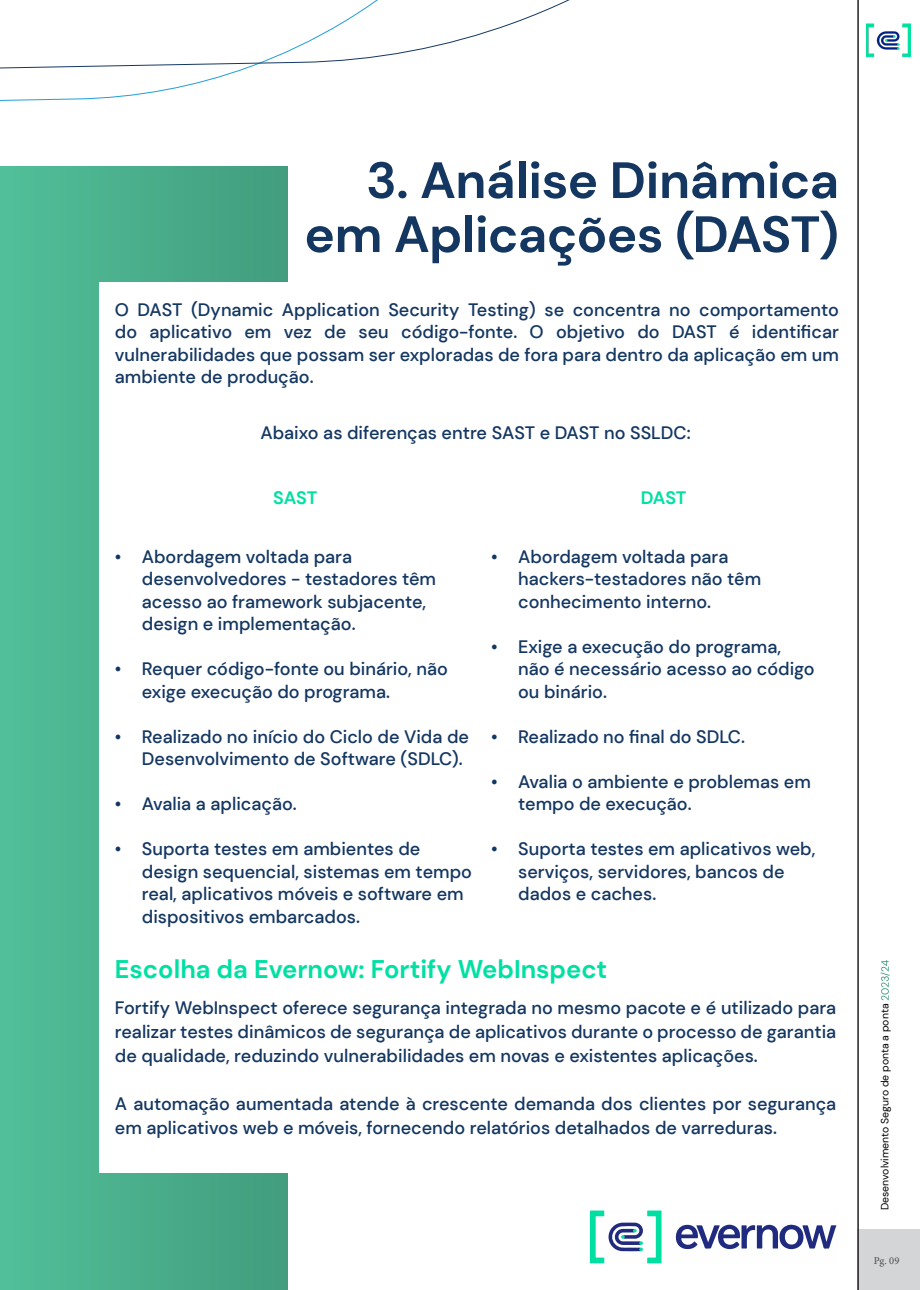
<style>
.page{position:relative;width:920px;height:1290px;background:#fff}
.page>*{position:absolute;margin:0;border:0;box-sizing:border-box;transform-origin:0 0}
.Headline_27_25_Left{font:700 51px/54px "DM Sans";letter-spacing:-.01em;color:#143762;text-align:right}
.Sub_Title{font:700 25.5px "DM Sans";color:#00e0a3}
.t1{font:500 18px/22.5px "DM Sans";color:#143762}
.Copy_Text_09_14_Full_Length{font:700 18px "DM Sans";letter-spacing:-.01em;color:#00e0a3}
.t2{font:10.5px "DM Sans";color:#000}
.t3{font:10.5px "Minion Pro";color:#4b4c4d}
.s1{color:#fff}
</style>
<div class="page">
<div style="left:1px;top:167px;width:286px;height:1122px;background:linear-gradient(to right,#51c099,#429d7d)"></div>
<div style="left:99px;top:282px;width:287px;height:890px;background:#fff"></div>
<svg style="left:0;top:76px;width:224px;height:25px"></svg>
<svg style="left:0;top:0;width:570px;height:76px"></svg>
<div style="left:857px;top:1229px;width:63px;height:61px;background:#d4d5d7"></div>
<hr style="left:857px;top:0;width:2px;height:1290px;background:#231f20">
<img style="left:867px;top:23px;width:43px;height:34px">
<svg style="left:590px;top:1210px;width:246px;height:53px"></svg>
<p class="Headline_27_25_Left" style="left:304px;top:153px;width:536px">3. Análise Dinâmica em Aplicações (DAST)</p>
<p class="t1" style="left:115px;top:298px;width:726px;text-align:justify">O DAST (Dynamic Application Security Testing) se concentra no comportamento do aplicativo em vez de seu código-fonte. O objetivo do DAST é identificar vulnerabilidades que possam ser exploradas de fora para dentro da aplicação em um ambiente de produção.</p>
<p class="t1" style="left:260px;top:422px;width:432px">Abaixo as diferenças entre SAST e DAST no SSLDC:</p>
<p class="Copy_Text_09_14_Full_Length" style="left:273px;top:486px;width:46px">SAST</p>
<p class="t1" style="left:142px;top:545px;width:296px;text-indent:-27px">• Abordagem voltada para desenvolvedores - testadores têm acesso ao framework subjacente, design e implementação.</p>
<p class="t1" style="left:142px;top:657px;width:308px;text-indent:-27px">• Requer código-fonte ou binário, não exige execução do programa.</p>
<p class="t1" style="left:142px;top:725px;width:329px;text-indent:-27px">• Realizado no início do Ciclo de Vida de<br>Desenvolvimento de Software (SDLC).</p>
<p class="t1" style="left:115px;top:792px;width:183px">• Avalia a aplicação.</p>
<p class="t1" style="left:142px;top:837px;width:332px;text-indent:-27px">• Suporta testes em ambientes de design sequencial, sistemas em tempo real, aplicativos móveis e software em dispositivos embarcados.</p>
<p class="Copy_Text_09_14_Full_Length" style="left:641px;top:486px;width:47px">DAST</p>
<p class="t1" style="left:518px;top:545px;width:245px;text-indent:-27px">• Abordagem voltada para hackers-testadores não têm conhecimento interno.</p>
<p class="t1" style="left:518px;top:635px;width:298px;text-indent:-27px">• Exige a execução do programa, não é necessário acesso ao código ou binário.</p>
<p class="t1" style="left:491px;top:725px;width:255px">• Realizado no final do SDLC.</p>
<p class="t1" style="left:518px;top:770px;width:294px;text-indent:-27px">• Avalia o ambiente e problemas em tempo de execução.</p>
<p class="t1" style="left:518px;top:837px;width:299px;text-indent:-27px">• Suporta testes em aplicativos web, serviços, servidores, bancos de dados e caches.</p>
<p class="Sub_Title" style="left:115px;top:953px;width:494px">Escolha da Evernow: Fortify WebInspect</p>
<p class="t1" style="left:115px;top:996px;width:723px;line-height:24px;text-align:justify">Fortify WebInspect oferece segurança integrada no mesmo pacote e é utilizado para realizar testes dinâmicos de segurança de aplicativos durante o processo de garantia de qualidade, reduzindo vulnerabilidades em novas e existentes aplicações.</p>
<p class="t1" style="left:115px;top:1092px;width:723px;line-height:24px">A automação aumentada atende à crescente demanda dos clientes por segurança em aplicativos web e móveis, fornecendo relatórios detalhados de varreduras.</p>
<p class="t2" style="left:878px;top:1210px;width:252px;rotate:-90deg">Desenvolvimento Seguro de ponta a ponta <span class="s1">2023/24</span></p>
<p class="t3" style="left:874px;top:1254px;width:27px">Pg. 09</p>
</div>
